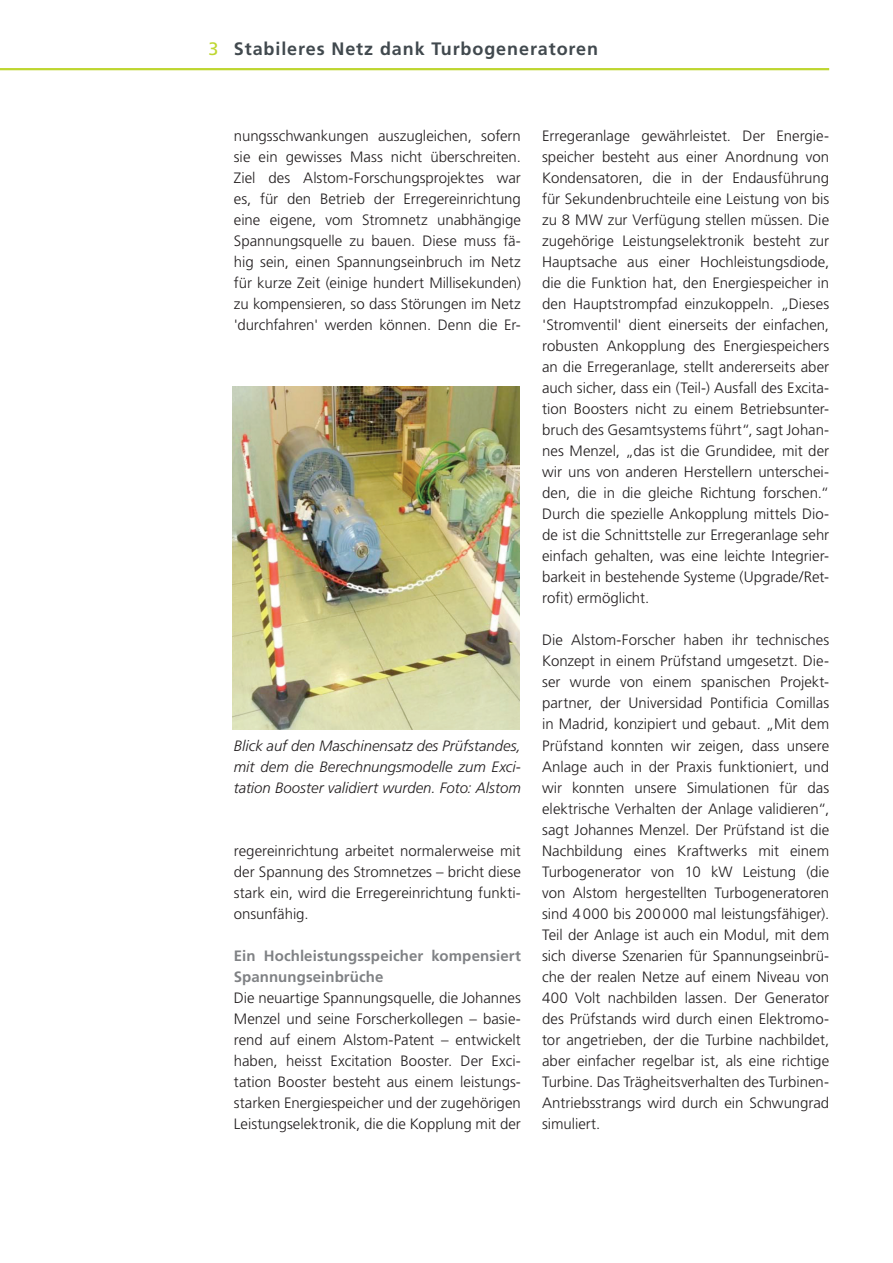
<style>
.page{position:relative;width:893px;height:1263px;background:#fff}
.page>*{position:absolute;margin:0;border:0;box-sizing:border-box;transform-origin:0 0}
.t1{font:700 18px "Frutiger LT Std";letter-spacing:.05em;color:#41494e}
.t2{font:300 15px/21px "Frutiger LT Std";letter-spacing:-.005em;color:#231f20;text-align:justify}
.t3{font:italic 300 15px/21px "Frutiger LT Std";color:#231f20;text-align:justify}
.t4{font:700 15px/21px "Frutiger LT Std";letter-spacing:.005em;color:#808285}
.s1{font-weight:400;color:#bed630}
</style>
<div class="page">
<hr style="left:0;top:68px;width:829px;height:2px;background:#bed630">
<img style="left:232px;top:387px;width:287px;height:342px">
<p class="t1" style="left:208px;top:38px;width:391px"><span class="s1">3</span> Stabileres Netz dank Turbogeneratoren</p>
<p class="t2" style="left:234px;top:126px;width:289px">nungsschwankungen auszugleichen, sofern sie ein gewisses Mass nicht überschreiten.<br>Ziel des Alstom-Forschungsprojektes war es, für den Betrieb der Erregereinrichtung eine eigene, vom Stromnetz unabhängige Spannungsquelle zu bauen. Diese muss fä&shy;hig sein, einen Spannungseinbruch im Netz für kurze Zeit (einige hundert Millisekunden) zu kompensieren, so dass Störungen im Netz 'durchfahren' werden können. Denn die Er-</p>
<p class="t3" style="left:234px;top:735px;width:289px">Blick auf den Maschinensatz des Prüfstandes, mit dem die Berechnungsmodelle zum Exci&shy;tation Booster validiert wurden. Foto: Alstom</p>
<p class="t2" style="left:234px;top:840px;width:289px">regereinrichtung arbeitet normalerweise mit der Spannung des Stromnetzes – bricht diese stark ein, wird die Erregereinrichtung funkti&shy;onsunfähig.</p>
<p class="t4" style="left:234px;top:945px;width:289px">Ein Hochleistungsspeicher kompensiert<br>Spannungseinbrüche</p>
<p class="t2" style="left:234px;top:987px;width:289px">Die neuartige Spannungsquelle, die Johannes Menzel und seine Forscherkollegen – basie&shy;rend auf einem Alstom-Patent – entwickelt haben, heisst Excitation Booster. Der Exci&shy;tation Booster besteht aus einem leistungs&shy;starken Energiespeicher und der zugehörigen Leistungselektronik, die die Kopplung mit der</p>
<p class="t2" style="left:542px;top:126px;width:289px">Erregeranlage gewährleistet. Der Energie&shy;speicher besteht aus einer Anordnung von Kondensatoren, die in der Endausführung für Sekundenbruchteile eine Leistung von bis zu 8 MW zur Verfügung stellen müssen. Die zugehörige Leistungselektronik besteht zur Hauptsache aus einer Hochleistungsdiode, die die Funktion hat, den Energiespeicher in den Hauptstrompfad einzukoppeln. „Dieses 'Stromventil' dient einerseits der einfachen, robusten Ankopplung des Energiespeichers an die Erregeranlage, stellt andererseits aber auch sicher, dass ein (Teil-) Ausfall des Excita&shy;tion Boosters nicht zu einem Betriebsunter&shy;bruch des Gesamtsystems führt“, sagt Johan&shy;nes Menzel, „das ist die Grundidee, mit der wir uns von anderen Herstellern unterschei&shy;den, die in die gleiche Richtung forschen.“ Durch die spezielle Ankopplung mittels Dio&shy;de ist die Schnittstelle zur Erregeranlage sehr einfach gehalten, was eine leichte Integrier&shy;barkeit in bestehende Systeme (Upgrade/Ret&shy;rofit) ermöglicht.</p>
<p class="t2" style="left:542px;top:630px;width:289px">Die Alstom-Forscher haben ihr technisches Konzept in einem Prüfstand umgesetzt. Die&shy;ser wurde von einem spanischen Projekt&shy;partner, der Universidad Pontificia Comillas in Madrid, konzipiert und gebaut. „Mit dem Prüfstand konnten wir zeigen, dass unsere Anlage auch in der Praxis funktioniert, und wir konnten unsere Simulationen für das elektrische Verhalten der Anlage validieren“, sagt Johannes Menzel. Der Prüfstand ist die Nachbildung eines Kraftwerks mit einem Turbogenerator von 10 kW Leistung (die von Alstom hergestellten Turbogeneratoren sind 4000 bis 200000 mal leistungsfähiger).<br>Teil der Anlage ist auch ein Modul, mit dem sich diverse Szenarien für Spannungseinbrü&shy;che der realen Netze auf einem Niveau von 400 Volt nachbilden lassen. Der Generator des Prüfstands wird durch einen Elektromo&shy;tor angetrieben, der die Turbine nachbildet, aber einfacher regelbar ist, als eine richtige Turbine. Das Trägheitsverhalten des Turbinen-Antriebsstrangs wird durch ein Schwungrad simuliert.</p>
</div>
